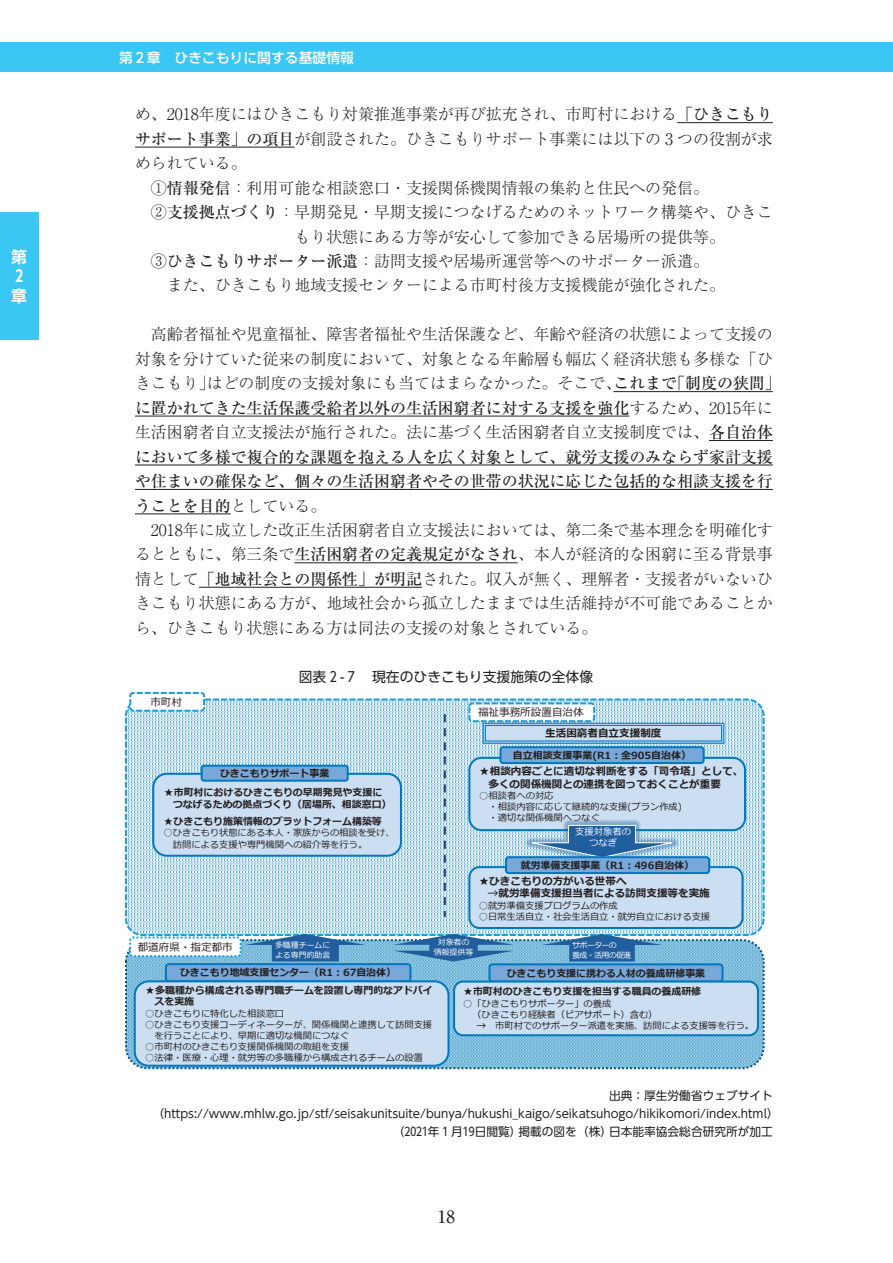
<style>
.page{position:relative;width:893px;height:1263px;background:#fff}
.page>*{position:absolute;margin:0;border:0;box-sizing:border-box;transform-origin:0 0}
.t1{font:500 16.95px "Ryumin Pr 6 N";color:#231f20}
.t2{font:300 15.9px/24.5px "Ryumin Pr 6 N";color:#231f20}
.t3{font:700 15.9px/20px "UD Shin Go Pr 6 N De";color:#fff}
.t4{font:13.8px "UD Shin Go Pr 6 N";color:#231f20}
.t5{font:500 13.8px "UD Shin Go Pr 6 N";color:#fff}
.t6{font:11.7px "UD Shin Go Pr 6 N";color:#231f20}
.t7{font:700 10.5px/12.8px "Meiryo";color:#231f20}
.t8{font:10.5px "Meiryo";color:#231f20}
.t9{font:700 9.9px/11.9px "Meiryo";color:#231f20}
.t10{font:9.3px/11.1px "Meiryo";color:#231f20}
.t11{font:9.3px/11.1px "Meiryo";color:#fff;text-align:center}
.t12{font:7.95px/9.4px "Meiryo";color:#fff;text-align:center}
.t13{font:7.95px/9.4px "Meiryo";letter-spacing:-.08em;color:#fff}
.s1{font-weight:500}
.s2{font-weight:700}
</style>
<div class="page">
<div style="left:0;top:43px;width:893px;height:29px;background:#3bc7f4"></div>
<div style="left:0;top:213px;width:38px;height:127px;background:#3bc7f4"></div>
<hr style="left:677px;top:122px;width:96px;height:1px;background:#231f20">
<hr style="left:135px;top:147px;width:159px;height:1px;background:#231f20">
<hr style="left:613px;top:391px;width:160px;height:1px;background:#231f20">
<hr style="left:135px;top:416px;width:494px;height:1px;background:#231f20">
<hr style="left:709px;top:440px;width:64px;height:1px;background:#231f20">
<hr style="left:135px;top:465px;width:638px;height:1px;background:#231f20">
<hr style="left:135px;top:489px;width:638px;height:1px;background:#231f20">
<hr style="left:135px;top:514px;width:96px;height:1px;background:#231f20">
<hr style="left:294px;top:562px;width:224px;height:1px;background:#231f20">
<hr style="left:199px;top:587px;width:223px;height:1px;background:#231f20">
<svg style="left:125px;top:698px;width:640px;height:238px"></svg>
<div style="left:468px;top:866px;width:275px;height:63px;background:#ccdef1;border:2px solid #0078c0;border-radius:10px"></div>
<div style="left:468px;top:757px;width:278px;height:74px;background:#ccdef1;border:2px solid #0078c0;border-radius:12px"></div>
<img style="left:522px;top:820px;width:160px;height:36px">
<svg style="left:524px;top:824px;width:156px;height:32px;background:#719fc6"></svg>
<svg style="left:483px;top:723px;width:241px;height:21px;background:#a1c8e6"></svg>
<div style="left:468px;top:702px;width:127px;height:20px;background:#fff;border:2px dashed #1c9ed9;border-radius:3px"></div>
<div style="left:152px;top:773px;width:250px;height:84px;background:#ccdef1;border:2px solid #0078c0;border-radius:14px"></div>
<svg style="left:125px;top:939px;width:640px;height:130px;background:#7bb8d8"></svg>
<div style="left:129px;top:936px;width:113px;height:21px;background:#fff;border:2px dashed #1c9ed9;border-radius:3px"></div>
<div style="left:488px;top:963px;width:235px;height:19px;background:#78a8d9;border:2px solid #0078c0;border-radius:3px"></div>
<div style="left:453px;top:980px;width:306px;height:56px;background:#ccdef1;border:2px solid #0078c0;border-radius:9px"></div>
<div style="left:165px;top:963px;width:246px;height:19px;background:#78a8d9;border:2px solid #0078c0;border-radius:3px"></div>
<div style="left:134px;top:980px;width:315px;height:87px;background:#ccdef1;border:2px solid #0078c0;border-radius:14px"></div>
<div style="left:499px;top:746px;width:206px;height:18px;background:#78a8d9;border:2px solid #0078c0;border-radius:3px"></div>
<div style="left:505px;top:856px;width:205px;height:18px;background:#78a8d9;border:2px solid #0078c0;border-radius:3px"></div>
<div style="left:129px;top:692px;width:76px;height:20px;background:#fff;border:2px dashed #1c9ed9;border-radius:3px"></div>
<svg style="left:444px;top:714px;width:2px;height:203px"></svg>
<div style="left:201px;top:765px;width:148px;height:17px;background:#78a8d9;border:2px solid #0078c0;border-radius:3px"></div>
<svg style="left:393px;top:934px;width:121px;height:27px;background:#5691bf"></svg>
<svg style="left:245px;top:934px;width:121px;height:27px;background:#528dbd"></svg>
<svg style="left:542px;top:934px;width:120px;height:27px;background:#528ebd"></svg>
<p class="t3" style="left:11px;top:246px;width:17px">第<br>２章</p>
<p class="t5" style="left:119px;top:47px;width:236px">第２章　ひきこもりに関する基礎情報</p>
<p class="t2" style="left:135px;top:101px;width:639px">め、2018年度にはひきこもり対策推進事業が再び拡充され、市町村における<span class="s1">「ひきこもり</span></p>
<p class="t2" style="left:135px;top:126px;width:639px"><span class="s1">サポート事業」の項目</span>が創設された。ひきこもりサポート事業には以下の３つの役割が求</p>
<p class="t2" style="left:135px;top:150px;width:113px">められている。</p>
<p class="t2" style="left:151px;top:175px;width:560px">①<span class="s1">情報発信</span>：利用可能な相談窓口・支援関係機関情報の集約と住民への発信。</p>
<p class="t2" style="left:151px;top:199px;width:623px">②<span class="s1">支援拠点づくり</span>：早期発見・早期支援につなげるためのネットワーク構築や、ひきこ</p>
<p class="t2" style="left:294px;top:223px;width:432px">もり状態にある方等が安心して参加できる居場所の提供等。</p>
<p class="t2" style="left:151px;top:248px;width:560px">③<span class="s1">ひきこもりサポーター派遣</span>：訪問支援や居場所運営等へのサポーター派遣。</p>
<p class="t2" style="left:151px;top:272px;width:576px">　また、ひきこもり地域支援センターによる市町村後方支援機能が強化された。</p>
<p class="t2" style="left:135px;top:321px;width:647px">　高齢者福祉や児童福祉、障害者福祉や生活保護など、年齢や経済の状態によって支援の対象を分けていた従来の制度において、対象となる年齢層も幅広く経済状態も多様な「ひきこもり」はどの制度の支援対象にも当てはまらなかった。そこで、<span class="s1">これまで「制度の狭間」に置かれてきた生活保護受給者以外の生活困窮者に対する支援を強化</span>するため、2015年に生活困窮者自立支援法が施行された。法に基づく生活困窮者自立支援制度では、<span class="s1">各自治体において多様で複合的な課題を抱える人を広く対象として、就労支援のみならず家計支援や住まいの確保など、個々の生活困窮者やその世帯の状況に応じた包括的な相談支援を行うことを目的</span>としている。<br>　2018年に成立した改正生活困窮者自立支援法においては、第二条で基本理念を明確化するとともに、第三条で<span class="s1">生活困窮者の定義規定がなされ</span>、本人が経済的な困窮に至る背景事情として<span class="s1">「地域社会との関係性」が明記</span>された。収入が無く、理解者・支援者がいないひきこもり状態にある方が、地域社会から孤立したままでは生活維持が不可能であることから、ひきこもり状態にある方は同法の支援の対象とされている。</p>
<p class="t4" style="left:299px;top:665px;width:296px">図表２ - ７　現在のひきこもり支援施策の全体像</p>
<p class="t8" style="left:150px;top:694px;width:33px">市町村</p>
<p class="t9" style="left:220px;top:768px;width:111px">ひきこもりサポート事業</p>
<p class="t9" style="left:173px;top:787px;width:220px;text-indent:-9px">★市町村におけるひきこもりの早期発見や支援につなげるための拠点づくり（居場所、相談窓口）</p>
<p class="t9" style="left:164px;top:816px;width:220px">★ひきこもり施策情報のプラットフォーム構築等</p>
<p class="t10" style="left:173px;top:828px;width:223px;text-indent:-9px">○ひきこもり状態にある本人・家族からの相談を受け、訪問による支援や専門機関への紹介等を行う。</p>
<p class="t8" style="left:478px;top:705px;width:107px">福祉事務所設置自治体</p>
<p class="t7" style="left:545px;top:727px;width:118px">生活困窮者自立支援制度</p>
<p class="t9" style="left:513px;top:750px;width:180px">自立相談支援事業(R1：全905自治体）</p>
<p class="t7" style="left:488px;top:765px;width:256px;text-indent:-9px">★相談内容ごとに適切な判断をする「司令塔」として、多くの関係機関との連携を図っておくことが重要</p>
<p class="t10" style="left:488px;top:791px;width:195px;text-indent:-9px">○相談者への対応<br>・相談内容に応じて継続的な支援(プラン作成)・適切な関係機関へつなぐ</p>
<p class="t11" style="left:575px;top:826px;width:57px">支援対象者のつなぎ</p>
<p class="t9" style="left:521px;top:860px;width:175px">就労準備支援事業（R1：496自治体）</p>
<p class="t7" style="left:479px;top:875px;width:149px">★ひきこもりの方がいる世帯へ</p>
<p class="t7" style="left:488px;top:888px;width:223px">→就労準備支援担当者による訪問支援等を実施</p>
<p class="t10" style="left:479px;top:900px;width:141px">○就労準備支援プログラムの作成</p>
<p class="t10" style="left:479px;top:911px;width:233px">○日常生活自立・社会生活自立・就労自立における支援</p>
<p class="t8" style="left:138px;top:939px;width:97px">都道府県・指定都市</p>
<p class="t12" style="left:434px;top:938px;width:41px">対象者の情報提供等</p>
<p class="t12" style="left:275px;top:941px;width:57px;text-align:left">多職種チームによる専門的助言</p>
<p class="t13" style="left:572px;top:941px;width:60px">サポーターの<br>養成・活用の促進</p>
<p class="t9" style="left:180px;top:967px;width:218px">ひきこもり地域支援センター（R1：67自治体）</p>
<p class="t9" style="left:154px;top:984px;width:280px;text-indent:-9px">★多職種から構成される専門職チームを設置し専門的なアドバイスを実施</p>
<p class="t10" style="left:145px;top:1008px;width:141px">○ひきこもりに特化した相談窓口</p>
<p class="t10" style="left:154px;top:1019px;width:279px;text-indent:-9px">○ひきこもり支援コーディネーターが、関係機関と連携して訪問支援を行うことにより、早期に適切な機関につなぐ</p>
<p class="t10" style="left:145px;top:1041px;width:205px">○市町村のひきこもり支援関係機関の取組を支援</p>
<p class="t10" style="left:145px;top:1052px;width:279px">○法律・医療・心理・就労等の多職種から構成されるチームの設置</p>
<p class="t9" style="left:507px;top:967px;width:200px">ひきこもり支援に携わる人材の養成研修事業</p>
<p class="t9" style="left:463px;top:986px;width:240px">★市町村のひきこもり支援を担当する職員の養成研修</p>
<p class="t10" style="left:472px;top:998px;width:187px;text-indent:-9px">○「ひきこもりサポーター」の養成<br>（ひきこもり経験者（ピアサポート）含む）</p>
<p class="t10" style="left:477px;top:1020px;width:279px"><span class="s2">→</span> 市町村でのサポーター派遣を実施、訪問による支援等を行う。</p>
<p class="t6" style="left:609px;top:1086px;width:165px">出典：厚生労働省ウェブサイト</p>
<p class="t6" style="left:153px;top:1104px;width:628px">（https://www.mhlw.go.jp/stf/seisakunitsuite/bunya/hukushi_kaigo/seikatsuhogo/hikikomori/index.html）</p>
<p class="t6" style="left:393px;top:1122px;width:382px">（2021年 1 月19日閲覧）掲載の図を（株）日本能率協会総合研究所が加工</p>
<p class="t1" style="left:438px;top:1203px;width:19px">18</p>
</div>
